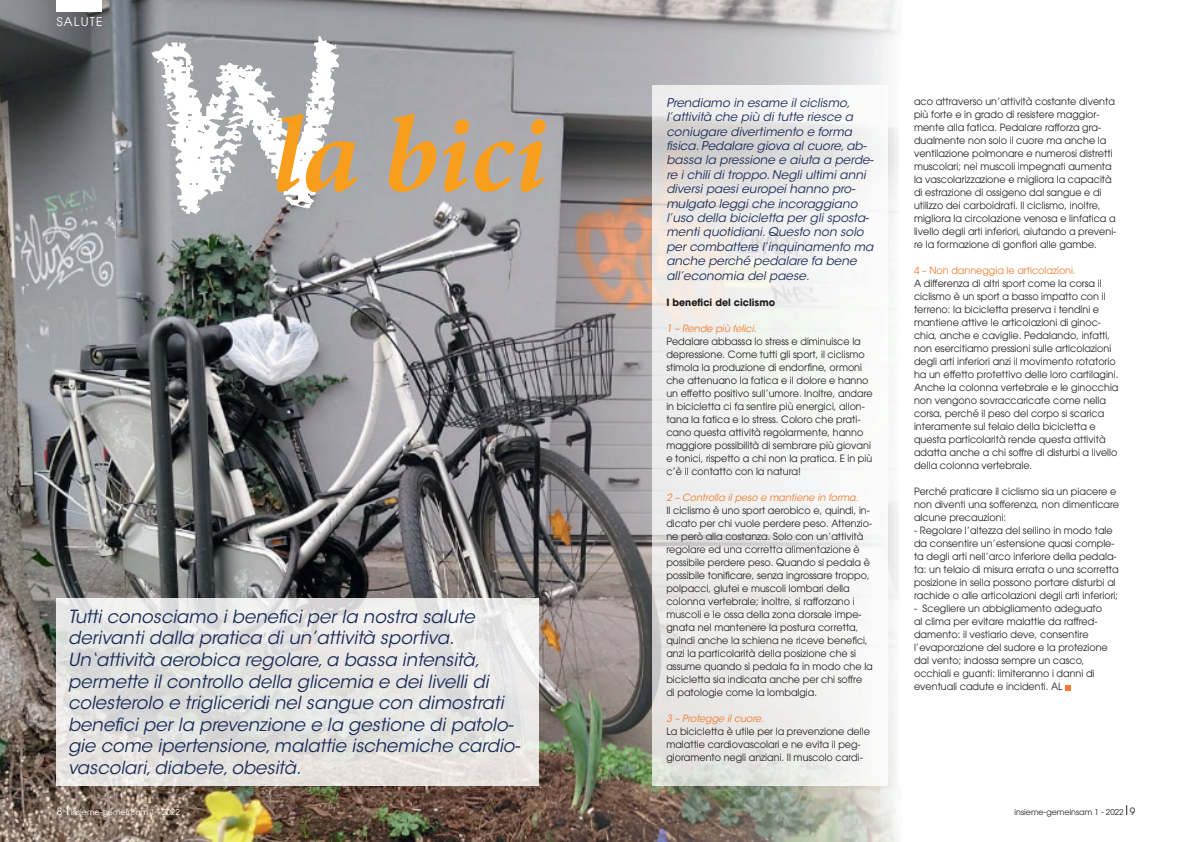
<style>
.page{position:relative;width:1191px;height:842px;background:#fff}
.page>*{position:absolute;margin:0;border:0;box-sizing:border-box;transform-origin:0 0}
.t1{font:243.7px "pastel";color:#fff}
.t2{font:italic 700 109.2px "Minion Pro";letter-spacing:.005em;color:#f89e1c}
.t3{font:italic 18px/21.6px "ITC Avant Garde Std";color:#1c2c59}
.t4{font:italic 12px/14.4px "ITC Avant Garde Std";color:#1c2c59}
.t5{font:12px "ITC Avant Garde Std";letter-spacing:.1em;color:#fff}
.t6{font:10px/13px "ITC Avant Garde Std";color:#231f20;scale:.96 1}
.t7{font:italic 10px "ITC Avant Garde Std";color:#f27c2e;scale:.96 1}
.t8{font:10px "ITC Avant Garde Std";color:#f27c2e;scale:.96 1}
.t9{font:700 10px "ITC Avant Garde Std";color:#231f20;scale:.96 1}
.t10{font:8px "ITC Avant Garde Std";color:#fff}
.t11{font:8px "ITC Avant Garde Std";color:#231f20}
.s1{font-size:10px}
</style>
<div class="page">
<img style="left:0;top:0;width:898px;height:842px">
<img style="left:57px;top:598px;width:482px;height:187px">
<img style="left:652px;top:85px;width:235px;height:700px">
<svg style="left:1065px;top:685px;width:6px;height:5px"></svg>
<div style="left:57px;top:0;width:45px;height:11px;background:#fff"></div>
<p class="t5" style="left:57px;top:14px;width:47px">SALUTE</p>
<h1 class="t1" style="left:146px;top:16px;width:204px">W</h1>
<h2 class="t2" style="left:272px;top:78px;width:276px">la bici</h2>
<p class="t3" style="left:68px;top:606px;width:454px">Tutti conosciamo i benefici per la nostra salute derivanti dalla pratica di un’attività sportiva.<br>Un‘attività aerobica regolare, a bassa intensità, permette il controllo della glicemia e dei livelli di colesterolo e trigliceridi nel sangue con dimostrati benefici per la prevenzione e la gestione di patolo&shy;gie come ipertensione, malattie ischemiche cardio&shy;vascolari, diabete, obesità.</p>
<p class="t4" style="left:666px;top:95px;width:209px">Prendiamo in esame il ciclismo, l’attività che più di tutte riesce a coniugare divertimento e forma fisica. Pedalare giova al cuore, ab&shy;bassa la pressione e aiuta a perde&shy;re i chili di troppo. Negli ultimi anni diversi paesi europei hanno pro&shy;mulgato leggi che incoraggiano l’uso della bicicletta per gli sposta&shy;menti quotidiani. Questo non solo per combattere l’inquinamento ma anche perché pedalare fa bene all’economia del paese.</p>
<p class="t9" style="left:666px;top:295px;width:115px">I benefici del ciclismo</p>
<p class="t7" style="left:666px;top:322px;width:95px">1 – Rende più felici.</p>
<p class="t6" style="left:666px;top:334px;width:216px">Pedalare abbassa lo stress e diminuisce la depressione. Come tutti gli sport, il ciclismo stimola la produzione di endorfine, ormoni che attenuano la fatica e il dolore e hanno un effetto positivo sull’umore. Inoltre, andare in bicicletta ci fa sentire più energici, allon&shy;tana la fatica e lo stress. Coloro che prati&shy;cano questa attività regolarmente, hanno maggiore possibilità di sembrare più giovani e tonici, rispetto a chi non la pratica. E in più c’è il contatto con la natura!</p>
<p class="t7" style="left:666px;top:491px;width:202px">2 – Controlla il peso e mantiene in forma.</p>
<p class="t6" style="left:666px;top:503px;width:216px">Il ciclismo è uno sport aerobico e, quindi, in&shy;dicato per chi vuole perdere peso. Attenzio&shy;ne però alla costanza. Solo con un’attività regolare ed una corretta alimentazione è possibile perdere peso. Quando si pedala è possibile tonificare, senza ingrossare troppo, polpacci, glutei e muscoli lombari della colonna vertebrale; inoltre, si rafforzano i muscoli e le ossa della zona dorsale impe&shy;gnata nel mantenere la postura corretta, quindi anche la schiena ne riceve benefici, anzi la particolarità della posizione che si assume quando si pedala fa in modo che la bicicletta sia indicata anche per chi soffre di patologie come la lombalgia.</p>
<p class="t7" style="left:666px;top:712px;width:103px">3 – Protegge il cuore.</p>
<p class="t6" style="left:666px;top:724px;width:213px">La bicicletta è utile per la prevenzione delle malattie cardiovascolari e ne evita il peg&shy;gioramento negli anziani. Il muscolo cardi-</p>
<p class="t6" style="left:914px;top:95px;width:212px">aco attraverso un’attività costante diventa più forte e in grado di resistere maggior&shy;mente alla fatica. Pedalare rafforza gra&shy;dualmente non solo il cuore ma anche la ventilazione polmonare e numerosi distretti muscolari; nei muscoli impegnati aumenta la vascolarizzazione e migliora la capacità di estrazione di ossigeno dal sangue e di utilizzo dei carboidrati. Il ciclismo, inoltre, migliora la circolazione venosa e linfatica a livello degli arti inferiori, aiutando a preveni&shy;re la formazione di gonfiori alle gambe.</p>
<p class="t8" style="left:914px;top:264px;width:170px">4 – Non danneggia le articolazioni.</p>
<p class="t6" style="left:914px;top:277px;width:214px">A differenza di altri sport come la corsa il ciclismo è un sport a basso impatto con il terreno: la bicicletta preserva i tendini e mantiene attive le articolazioni di ginoc&shy;chia, anche e caviglie. Pedalando, infatti, non esercitiamo pressioni sulle articolazioni degli arti inferiori anzi il movimento rotatorio ha un effetto protettivo delle loro cartilagini.<br>Anche la colonna vertebrale e le ginocchia non vengono sovraccaricate come nella corsa, perché il peso del corpo si scarica interamente sul telaio della bicicletta e questa particolarità rende questa attività adatta anche a chi soffre di disturbi a livello della colonna vertebrale.</p>
<p class="t6" style="left:914px;top:485px;width:215px">Perché praticare il ciclismo sia un piacere e non diventi una sofferenza, non dimenticare alcune precauzioni:</p>
<p class="t6" style="left:914px;top:524px;width:215px">- Regolare l’altezza del sellino in modo tale da consentire un’estensione quasi comple&shy;ta degli arti nell’arco inferiore della pedala&shy;ta: un telaio di misura errata o una scorretta posizione in sella possono portare disturbi al rachide o alle articolazioni degli arti inferiori;</p>
<p class="t6" style="left:914px;top:602px;width:203px">- Scegliere un abbigliamento adeguato al clima per evitare malattie da raffred&shy;damento: il vestiario deve, consentire l’evaporazione del sudore e la protezione dal vento; indossa sempre un casco, occhiali e guanti: limiteranno i danni di eventuali cadute e incidenti. AL</p>
<p class="t10" style="left:57px;top:807px;width:125px"><span class="s1">8</span> insieme-gemeinsam 1 - 2022</p>
<p class="t11" style="left:1014px;top:807px;width:122px">insieme-gemeinsam 1 - 2022 <span class="s1">9</span></p>
</div>
